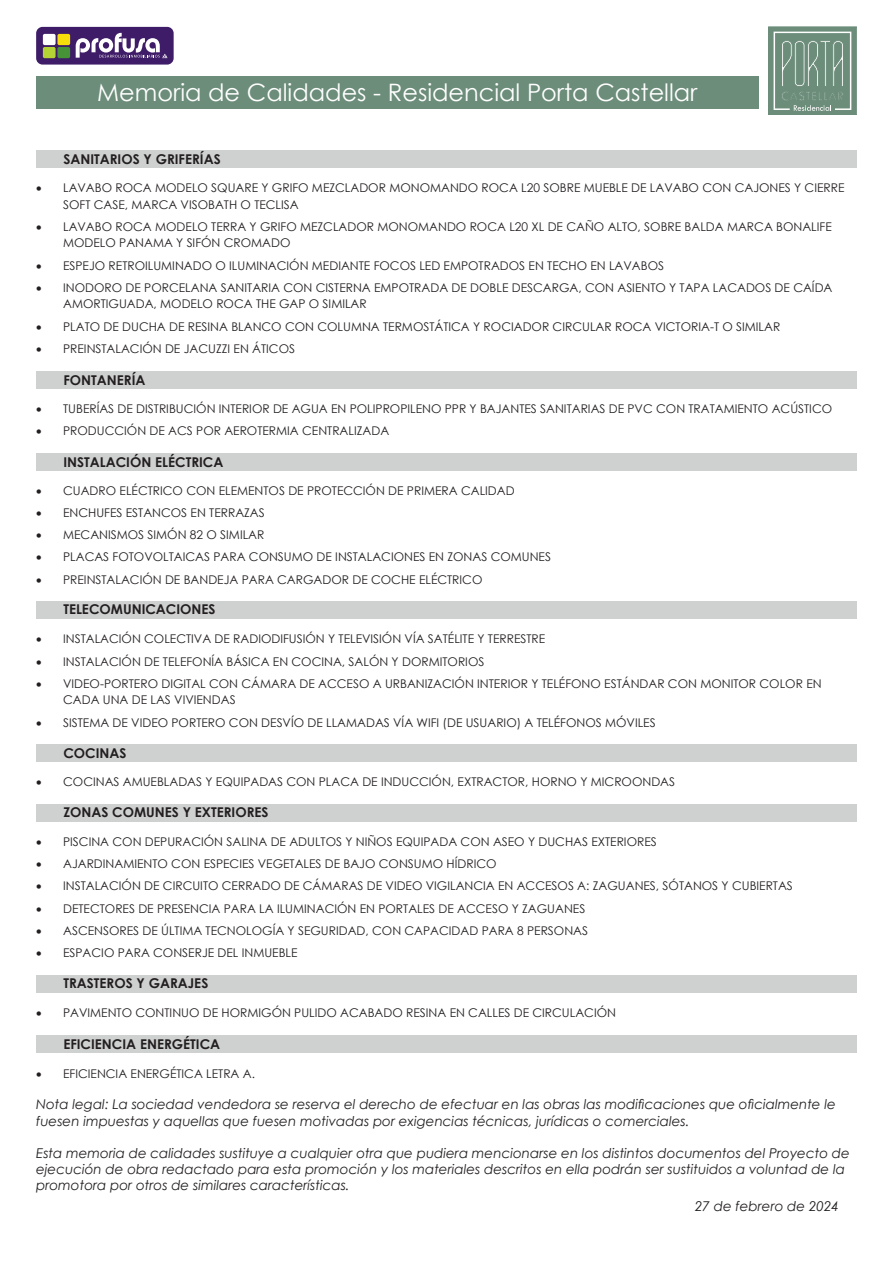
<style>
.page{position:relative;width:893px;height:1263px;background:#fff}
.page>*{position:absolute;margin:0;border:0;box-sizing:border-box;transform-origin:0 0}
.t1{font:24px "Century Gothic";color:#fff}
.t2{font:italic 13.5px/16.2px "Century Gothic";color:#231f20}
.t3{font:700 13.5px "Century Gothic";color:#231f20}
.t4{font:12px/16.5px "Century Gothic";color:#231f20}
</style>
<div class="page">
<div style="left:36px;top:151px;width:821px;height:17px;background:#cfd1d0"></div>
<div style="left:36px;top:371px;width:821px;height:17px;background:#cfd1d0"></div>
<div style="left:36px;top:453px;width:821px;height:17px;background:#cfd1d0"></div>
<div style="left:36px;top:602px;width:821px;height:17px;background:#cfd1d0"></div>
<div style="left:36px;top:745px;width:821px;height:17px;background:#cfd1d0"></div>
<div style="left:36px;top:804px;width:821px;height:18px;background:#cfd1d0"></div>
<div style="left:36px;top:975px;width:821px;height:18px;background:#cfd1d0"></div>
<div style="left:36px;top:1035px;width:821px;height:17px;background:#cfd1d0"></div>
<div style="left:36px;top:27px;width:138px;height:38px;background:#3e1c67;border-radius:6px"></div>
<div style="left:43px;top:34px;width:13px;height:11px;background:#fff;border-radius:2px"></div>
<div style="left:43px;top:47px;width:13px;height:11px;background:#b5d334;border-radius:2px"></div>
<div style="left:57px;top:34px;width:13px;height:11px;background:#f7dd09;border-radius:2px"></div>
<div style="left:57px;top:47px;width:13px;height:11px;background:#459336;border-radius:2px"></div>
<svg style="left:76px;top:33px;width:92px;height:26px"></svg>
<div style="left:36px;top:76px;width:723px;height:32px;background:#6c8d7a"></div>
<div style="left:769px;top:27px;width:87px;height:88px;background:#6c8d7a"></div>
<svg style="left:773px;top:31px;width:79px;height:80px"></svg>
<h1 class="t1" style="left:97px;top:76px;width:602px">Memoria de Calidades - Residencial Porta Castellar</h1>
<p class="t3" style="left:63px;top:149px;width:159px">SANITARIOS Y GRIFERÍAS</p>
<p class="t4" style="left:63px;top:179px;width:783px;text-indent:-27px">• LAVABO ROCA MODELO SQUARE Y GRIFO MEZCLADOR MONOMANDO ROCA L20 SOBRE MUEBLE DE LAVABO CON CAJONES Y CIERRE<br>SOFT CASE, MARCA VISOBATH O TECLISA</p>
<p class="t4" style="left:63px;top:218px;width:770px;text-indent:-27px">• LAVABO ROCA MODELO TERRA Y GRIFO MEZCLADOR MONOMANDO ROCA L20 XL DE CAÑO ALTO, SOBRE BALDA MARCA BONALIFE<br>MODELO PANAMA Y SIFÓN CROMADO</p>
<p class="t4" style="left:36px;top:257px;width:629px">• ESPEJO RETROILUMINADO O ILUMINACIÓN MEDIANTE FOCOS LED EMPOTRADOS EN TECHO EN LAVABOS</p>
<p class="t4" style="left:63px;top:279px;width:771px;text-indent:-27px">• INODORO DE PORCELANA SANITARIA CON CISTERNA EMPOTRADA DE DOBLE DESCARGA, CON ASIENTO Y TAPA LACADOS DE CAÍDA<br>AMORTIGUADA, MODELO ROCA THE GAP O SIMILAR</p>
<p class="t4" style="left:36px;top:318px;width:746px">• PLATO DE DUCHA DE RESINA BLANCO CON COLUMNA TERMOSTÁTICA Y ROCIADOR CIRCULAR ROCA VICTORIA-T O SIMILAR</p>
<p class="t4" style="left:36px;top:340px;width:260px">• PREINSTALACIÓN DE JACUZZI EN ÁTICOS</p>
<p class="t3" style="left:63px;top:370px;width:84px">FONTANERÍA</p>
<p class="t4" style="left:36px;top:400px;width:798px">• TUBERÍAS DE DISTRIBUCIÓN INTERIOR DE AGUA EN POLIPROPILENO PPR Y BAJANTES SANITARIAS DE PVC CON TRATAMIENTO ACÚSTICO</p>
<p class="t4" style="left:36px;top:422px;width:355px">• PRODUCCIÓN DE ACS POR AEROTERMIA CENTRALIZADA</p>
<p class="t3" style="left:63px;top:452px;width:162px">INSTALACIÓN ELÉCTRICA</p>
<p class="t4" style="left:36px;top:482px;width:480px">• CUADRO ELÉCTRICO CON ELEMENTOS DE PROTECCIÓN DE PRIMERA CALIDAD</p>
<p class="t4" style="left:36px;top:504px;width:230px">• ENCHUFES ESTANCOS EN TERRAZAS</p>
<p class="t4" style="left:36px;top:526px;width:230px">• MECANISMOS SIMÓN 82 O SIMILAR</p>
<p class="t4" style="left:36px;top:548px;width:516px">• PLACAS FOTOVOLTAICAS PARA CONSUMO DE INSTALACIONES EN ZONAS COMUNES</p>
<p class="t4" style="left:36px;top:571px;width:448px">• PREINSTALACIÓN DE BANDEJA PARA CARGADOR DE COCHE ELÉCTRICO</p>
<p class="t3" style="left:63px;top:599px;width:154px">TELECOMUNICACIONES</p>
<p class="t4" style="left:36px;top:630px;width:511px">• INSTALACIÓN COLECTIVA DE RADIODIFUSIÓN Y TELEVISIÓN VÍA SATÉLITE Y TERRESTRE</p>
<p class="t4" style="left:36px;top:653px;width:450px">• INSTALACIÓN DE TELEFONÍA BÁSICA EN COCINA, SALÓN Y DORMITORIOS</p>
<p class="t4" style="left:63px;top:675px;width:760px;text-indent:-27px">• VIDEO-PORTERO DIGITAL CON CÁMARA DE ACCESO A URBANIZACIÓN INTERIOR Y TELÉFONO ESTÁNDAR CON MONITOR COLOR EN<br>CADA UNA DE LAS VIVIENDAS</p>
<p class="t4" style="left:36px;top:714px;width:621px">• SISTEMA DE VIDEO PORTERO CON DESVÍO DE LLAMADAS VÍA WIFI (DE USUARIO) A TELÉFONOS MÓVILES</p>
<p class="t3" style="left:63px;top:743px;width:65px">COCINAS</p>
<p class="t4" style="left:36px;top:773px;width:640px">• COCINAS AMUEBLADAS Y EQUIPADAS CON PLACA DE INDUCCIÓN, EXTRACTOR, HORNO Y MICROONDAS</p>
<p class="t3" style="left:63px;top:801px;width:207px">ZONAS COMUNES Y EXTERIORES</p>
<p class="t4" style="left:36px;top:833px;width:622px">• PISCINA CON DEPURACIÓN SALINA DE ADULTOS Y NIÑOS EQUIPADA CON ASEO Y DUCHAS EXTERIORES</p>
<p class="t4" style="left:36px;top:855px;width:462px">• AJARDINAMIENTO CON ESPECIES VEGETALES DE BAJO CONSUMO HÍDRICO</p>
<p class="t4" style="left:36px;top:878px;width:758px">• INSTALACIÓN DE CIRCUITO CERRADO DE CÁMARAS DE VIDEO VIGILANCIA EN ACCESOS A: ZAGUANES, SÓTANOS Y CUBIERTAS</p>
<p class="t4" style="left:36px;top:900px;width:551px">• DETECTORES DE PRESENCIA PARA LA ILUMINACIÓN EN PORTALES DE ACCESO Y ZAGUANES</p>
<p class="t4" style="left:36px;top:922px;width:553px">• ASCENSORES DE ÚLTIMA TECNOLOGÍA Y SEGURIDAD, CON CAPACIDAD PARA 8 PERSONAS</p>
<p class="t4" style="left:36px;top:944px;width:263px">• ESPACIO PARA CONSERJE DEL INMUEBLE</p>
<p class="t3" style="left:63px;top:972px;width:146px">TRASTEROS Y GARAJES</p>
<p class="t4" style="left:36px;top:1004px;width:581px">• PAVIMENTO CONTINUO DE HORMIGÓN PULIDO ACABADO RESINA EN CALLES DE CIRCULACIÓN</p>
<p class="t3" style="left:63px;top:1034px;width:158px">EFICIENCIA ENERGÉTICA</p>
<p class="t4" style="left:36px;top:1065px;width:220px">• EFICIENCIA ENERGÉTICA LETRA A.</p>
<p class="t2" style="left:36px;top:1096px;width:801px">Nota legal: La sociedad vendedora se reserva el derecho de efectuar en las obras las modificaciones que oficialmente le fuesen impuestas y aquellas que fuesen motivadas por exigencias técnicas, jurídicas o comerciales.</p>
<p class="t2" style="left:36px;top:1145px;width:815px">Esta memoria de calidades sustituye a cualquier otra que pudiera mencionarse en los distintos documentos del Proyecto de ejecución de obra redactado para esta promoción y los materiales descritos en ella podrán ser sustituidos a voluntad de la promotora por otros de similares características.</p>
<p class="t2" style="left:695px;top:1198px;width:145px">27 de febrero de 2024</p>
</div>
